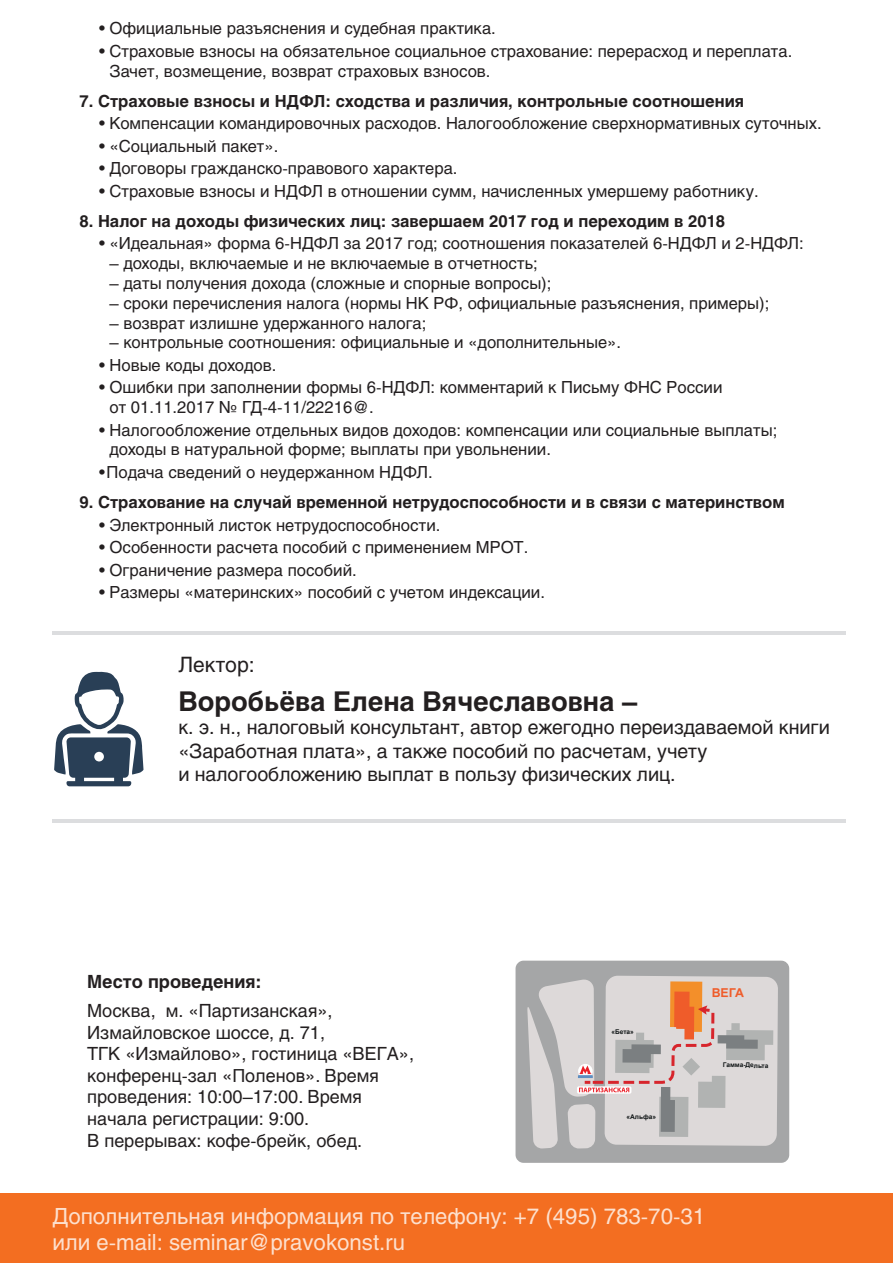
<style>
.page{position:relative;width:893px;height:1263px;background:#fff}
.page>*{position:absolute;margin:0;border:0;box-sizing:border-box;transform-origin:0 0}
.t1{font:700 27px "Helios";color:#231f20}
.t2{font:22.05px/26.4px "Helios";color:#fde0ce}
.t3{font:21px "Helios";color:#231f20}
.t4{font:19.5px/23.4px "Helios";letter-spacing:-.005em;color:#231f20}
.t5{font:18px/21.6px "Helios";color:#231f20}
.t6{font:700 18px "Helios";color:#231f20}
.t7{font:16.5px/19.8px "Helios";color:#231f20}
.t8{font:700 16.5px "Helios";color:#231f20}
.t9{font:700 12.3px "Arial";color:#ef5c2a}
.t10{font:700 6.6px "Arial";color:#111617}
.s1{font-family:"Arial"}
</style>
<div class="page">
<div style="left:0;top:1193px;width:893px;height:70px;background:#f36e21"></div>
<hr style="left:52px;top:631px;width:794px;height:4px;background:#dcdddf">
<hr style="left:52px;top:819px;width:794px;height:4px;background:#dcdddf">
<svg style="left:54px;top:672px;width:90px;height:114px"></svg>
<div style="left:513px;top:958px;width:279px;height:208px;background:#a5a6a7;border:3px solid #fff;border-radius:9px"></div>
<svg style="left:527px;top:976px;width:251px;height:190px"></svg>
<p class="t7" style="left:99px;top:19px;width:398px">• Официальные разъяснения и судебная практика.</p>
<p class="t7" style="left:109px;top:41px;width:684px;text-indent:-10px">• Страховые взносы на обязательное социальное страхование: перерасход и переплата.<br>Зачет, возмещение, возврат страховых взносов.</p>
<p class="t8" style="left:79px;top:91px;width:666px">7. Страховые взносы и НДФЛ: сходства и различия, контрольные соотношения</p>
<p class="t7" style="left:99px;top:113px;width:724px">• Компенсации командировочных расходов. Налогообложение сверхнормативных суточных.</p>
<p class="t7" style="left:99px;top:136px;width:181px">• «Социальный пакет».</p>
<p class="t7" style="left:99px;top:158px;width:360px">• Договоры гражданско-правового характера.</p>
<p class="t7" style="left:99px;top:181px;width:661px">• Страховые взносы и НДФЛ в отношении сумм, начисленных умершему работнику.</p>
<p class="t8" style="left:79px;top:211px;width:647px">8. Налог на доходы физических лиц: завершаем 2017 год и переходим в 2018</p>
<p class="t7" style="left:99px;top:233px;width:706px">• «Идеальная» форма 6-НДФЛ за 2017 год; соотношения показателей 6-НДФЛ и 2-НДФЛ:</p>
<p class="t7" style="left:109px;top:253px;width:430px">– доходы, включаемые и не включаемые в отчетность;</p>
<p class="t7" style="left:109px;top:273px;width:443px">– даты получения дохода (сложные и спорные вопросы);</p>
<p class="t7" style="left:109px;top:293px;width:661px">– сроки перечисления налога (нормы НК РФ, официальные разъяснения, примеры);</p>
<p class="t7" style="left:109px;top:313px;width:318px">– возврат излишне удержанного налога;</p>
<p class="t7" style="left:109px;top:332px;width:513px">– контрольные соотношения: официальные и «дополнительные».</p>
<p class="t7" style="left:99px;top:355px;width:179px">• Новые коды доходов.</p>
<p class="t7" style="left:109px;top:377px;width:614px;text-indent:-10px">• Ошибки при заполнении формы 6-НДФЛ: комментарий к Письму ФНС России от 01.11.2017 № ГД-4-11/22216@.</p>
<p class="t7" style="left:109px;top:420px;width:669px;text-indent:-10px">• Налогообложение отдельных видов доходов: компенсации или социальные выплаты; доходы в натуральной форме; выплаты при увольнении.</p>
<p class="t7" style="left:99px;top:462px;width:335px">• Подача сведений о неудержанном НДФЛ.</p>
<p class="t8" style="left:79px;top:492px;width:707px">9. Страхование на случай временной нетрудоспособности и в связи с материнством</p>
<p class="t7" style="left:99px;top:515px;width:343px">• Электронный листок нетрудоспособности.</p>
<p class="t7" style="left:99px;top:537px;width:431px">• Особенности расчета пособий с применением МРОТ.</p>
<p class="t7" style="left:99px;top:560px;width:259px">• Ограничение размера пособий.</p>
<p class="t7" style="left:99px;top:582px;width:447px">• Размеры «материнских» пособий с учетом индексации.</p>
<p class="t3" style="left:178px;top:652px;width:78px">Лектор:</p>
<h1 class="t1" style="left:178px;top:686px;width:460px">Воробьёва Елена Вячеславовна –</h1>
<p class="t4" style="left:178px;top:715px;width:653px">к. э. н., налоговый консультант, автор ежегодно переиздаваемой книги «Заработная плата», а также пособий по расчетам, учету<br>и налогообложению выплат в пользу физических лиц.</p>
<p class="t6" style="left:87px;top:971px;width:176px">Место проведения:</p>
<p class="t5" style="left:87px;top:999px;width:328px">Москва, м. «Партизанская»,<br>Измайловское шоссе, д. 71,<br>ТГК «Измайлово», гостиница «ВЕГА», конференц-зал «<span class="s1">Поленов</span>». Время проведения: 10:00–17:00. Время начала регистрации: 9:00.<br>В перерывах: кофе-брейк, обед.</p>
<p class="t10" style="left:611px;top:1027px;width:24px">«Бета»</p>
<p class="t10" style="left:627px;top:1112px;width:31px;rotate:1deg">«Альфа»</p>
<p class="t9" style="left:712px;top:985px;width:34px;rotate:1deg">ВЕГА</p>
<p class="t10" style="left:723px;top:1060px;width:47px;rotate:1deg">Гамма-Дельта</p>
<h2 class="t2" style="left:52px;top:1202px;width:654px">Дополнительная информация по телефону: +7 (495) 783-70-31 или e-mail: seminar@pravokonst.ru</h2>
</div>
